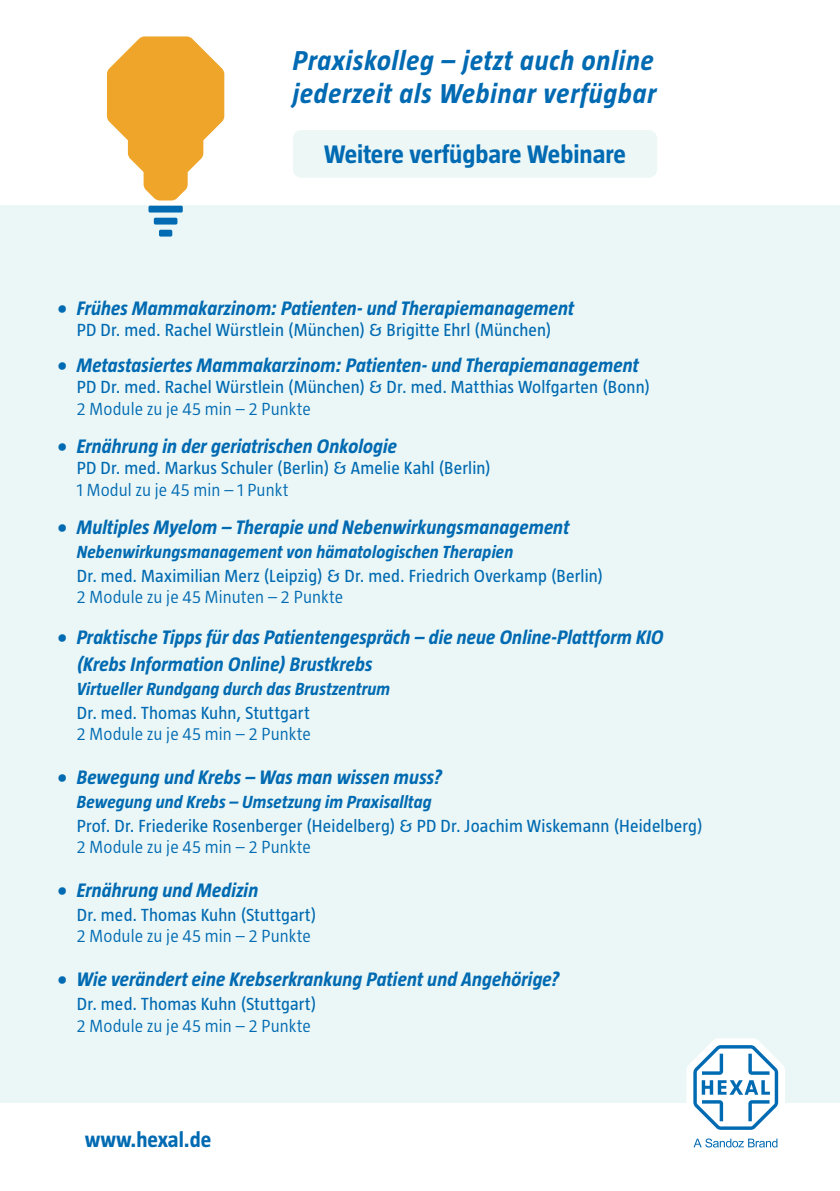
<style>
.page{position:relative;width:840px;height:1191px;background:#fff}
.page>*{position:absolute;margin:0;border:0;box-sizing:border-box;transform-origin:0 0}
.t1{font:italic 700 28px/33.6px "Taz Hexal";letter-spacing:.03em;color:#006ab2}
.t2{font:700 26px "Taz Hexal";color:#006ab2}
.t3{font:700 22px "Taz Hexal";color:#006ab2}
.t4{font:italic 700 20px/26.4px "Taz Hexal";letter-spacing:.005em;color:#006ab2}
.t5{font:18px "Taz Hexal";letter-spacing:.01em;color:#006ab2}
.t6{font:300 18px "Taz Hexal";letter-spacing:.005em;color:#006ab2}
.t7{font:italic 700 18px "Taz Hexal";letter-spacing:.01em;color:#006ab2}
</style>
<div class="page">
<div style="left:0;top:206px;width:839px;height:897px;background:#ebf7f6"></div>
<svg style="left:687px;top:1038px;width:97px;height:109px"></svg>
<div style="left:148px;top:206px;width:35px;height:6px;background:#006ab2;border-radius:2px"></div>
<div style="left:154px;top:218px;width:23px;height:6px;background:#006ab2;border-radius:2px"></div>
<div style="left:159px;top:230px;width:13px;height:6px;background:#006ab2;border-radius:2px"></div>
<svg style="left:100px;top:36px;width:124px;height:170px"></svg>
<div style="left:293px;top:130px;width:364px;height:48px;background:#ecf7f6;border-radius:9px"></div>
<h1 class="t1" style="left:293px;top:43px;width:364px">Praxiskolleg – jetzt auch online jederzeit als Webinar verfügbar</h1>
<h2 class="t2" style="left:324px;top:139px;width:303px">Weitere verfügbare Webinare</h2>
<p class="t4" style="left:57px;top:294px;width:518px">• Frühes Mammakarzinom: Patienten- und Therapiemanagement</p>
<p class="t5" style="left:77px;top:320px;width:476px">PD Dr. med. Rachel Würstlein (München) &amp; Brigitte Ehrl (München)</p>
<p class="t4" style="left:57px;top:351px;width:583px">• Metastasiertes Mammakarzinom: Patienten- und Therapiemanagement</p>
<p class="t5" style="left:77px;top:377px;width:574px">PD Dr. med. Rachel Würstlein (München) &amp; Dr. med. Matthias Wolfgarten (Bonn)</p>
<p class="t6" style="left:77px;top:399px;width:236px">2 Module zu je 45 min – 2 Punkte</p>
<p class="t4" style="left:57px;top:432px;width:342px">• Ernährung in der geriatrischen Onkologie</p>
<p class="t5" style="left:77px;top:458px;width:415px">PD Dr. med. Markus Schuler (Berlin) &amp; Amelie Kahl (Berlin)</p>
<p class="t6" style="left:77px;top:480px;width:213px">1 Modul zu je 45 min – 1 Punkt</p>
<p class="t4" style="left:57px;top:513px;width:514px">• Multiples Myelom – Therapie und Nebenwirkungsmanagement</p>
<p class="t7" style="left:77px;top:541px;width:438px">Nebenwirkungsmanagement von hämatologischen Therapien</p>
<p class="t5" style="left:77px;top:565px;width:528px">Dr. med. Maximilian Merz (Leipzig) &amp; Dr. med. Friedrich Overkamp (Berlin)</p>
<p class="t6" style="left:77px;top:587px;width:268px">2 Module zu je 45 Minuten – 2 Punkte</p>
<p class="t4" style="left:77px;top:624px;width:588px;text-indent:-20px">• Praktische Tipps für das Patientengespräch – die neue Online-Plattform KIO (Krebs Information Online) Brustkrebs</p>
<p class="t7" style="left:77px;top:678px;width:315px">Virtueller Rundgang durch das Brustzentrum</p>
<p class="t5" style="left:77px;top:702px;width:234px">Dr. med. Thomas Kuhn, Stuttgart</p>
<p class="t6" style="left:77px;top:724px;width:236px">2 Module zu je 45 min – 2 Punkte</p>
<p class="t4" style="left:57px;top:763px;width:386px">• Bewegung und Krebs – Was man wissen muss?</p>
<p class="t7" style="left:77px;top:791px;width:356px">Bewegung und Krebs – Umsetzung im Praxisalltag</p>
<p class="t5" style="left:77px;top:815px;width:627px">Prof. Dr. Friederike Rosenberger (Heidelberg) &amp; PD Dr. Joachim Wiskemann (Heidelberg)</p>
<p class="t6" style="left:77px;top:837px;width:236px">2 Module zu je 45 min – 2 Punkte</p>
<p class="t4" style="left:57px;top:876px;width:203px">• Ernährung und Medizin</p>
<p class="t5" style="left:77px;top:904px;width:241px">Dr. med. Thomas Kuhn (Stuttgart)</p>
<p class="t6" style="left:77px;top:926px;width:236px">2 Module zu je 45 min – 2 Punkte</p>
<p class="t4" style="left:57px;top:965px;width:504px">• Wie verändert eine Krebserkrankung Patient und Angehörige?</p>
<p class="t5" style="left:77px;top:993px;width:241px">Dr. med. Thomas Kuhn (Stuttgart)</p>
<p class="t6" style="left:77px;top:1015px;width:236px">2 Module zu je 45 min – 2 Punkte</p>
<p class="t3" style="left:85px;top:1127px;width:128px">www.hexal.de</p>
</div>
